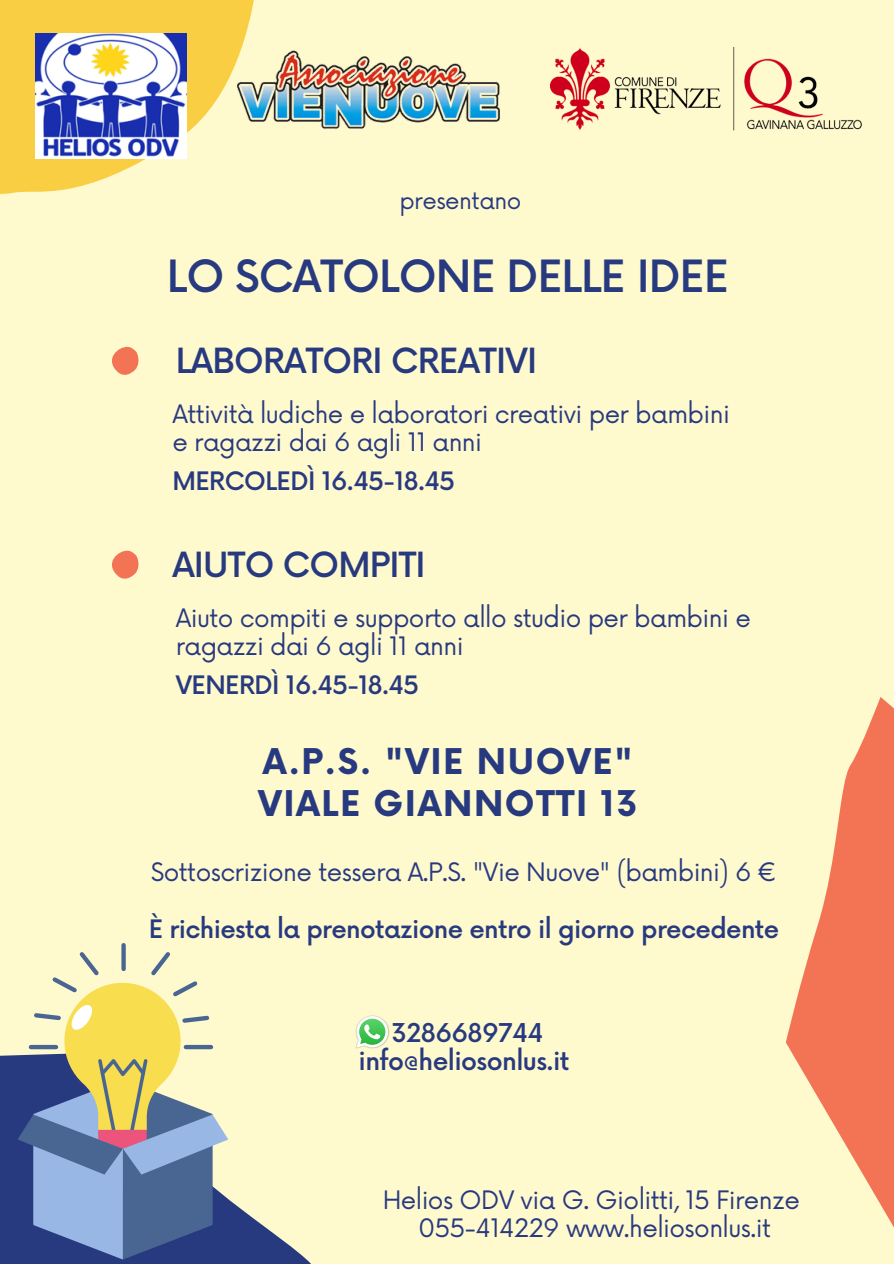
<style>
.page{position:relative;width:894px;height:1264px;background:#fff}
.page>*{position:absolute;margin:0;border:0;box-sizing:border-box;transform-origin:0 0}
.t1{font:500 43.35px "Now";letter-spacing:-.025em;color:#283a7f}
.t2{font:700 34.5px/41.7px "Now";letter-spacing:.045em;color:#283a7f}
.t3{font:500 33.75px "Now";letter-spacing:-.025em;color:#283a7f}
.t4{font:500 25.2px/28.7px "Now";letter-spacing:-.025em;color:#283a7f;text-align:center}
.t5{font:24.75px/28.2px "Now";letter-spacing:-.025em;color:#283a7f}
.t6{font:500 24.75px "Now";letter-spacing:-.025em;color:#283a7f}
.t7{font:23.1px "Now";letter-spacing:-.025em;color:#283a7f}
</style>
<div class="page">
<div style="left:0;top:0;width:893px;height:1263px;background:#fff9ce"></div>
<svg style="left:0;top:943px;width:310px;height:320px"></svg>
<svg style="left:786px;top:697px;width:107px;height:529px;fill:#f37355"></svg>
<svg style="left:0;top:0;width:254px;height:194px;fill:#f9ce42"></svg>
<svg style="left:112px;top:550px;width:27px;height:29px"></svg>
<svg style="left:112px;top:346px;width:27px;height:29px"></svg>
<img style="left:35px;top:33px;width:151px;height:125px">
<div style="left:121px;top:945px;width:5px;height:24px;background:#496592"></div>
<svg style="left:18px;top:948px;width:210px;height:311px"></svg>
<div style="left:186px;top:1044px;width:25px;height:5px;background:#496592"></div>
<div style="left:31px;top:1044px;width:25px;height:5px;background:#496592"></div>
<img style="left:355px;top:1015px;width:35px;height:34px">
<svg style="left:356px;top:1016px;width:32px;height:31px"></svg>
<img style="left:234px;top:47px;width:266px;height:84px">
<img style="left:550px;top:48px;width:311px;height:83px">
<p class="t7" style="left:399px;top:188px;width:123px">presentano</p>
<h1 class="t1" style="left:167px;top:253px;width:563px">LO SCATOLONE DELLE IDEE</h1>
<h3 class="t3" style="left:176px;top:342px;width:363px">LABORATORI CREATIVI</h3>
<p class="t5" style="left:172px;top:401px;width:559px">Attività ludiche e laboratori creativi per bambini e ragazzi dai 6 agli 11 anni</p>
<p class="t6" style="left:172px;top:468px;width:284px">MERCOLEDÌ 16.45-18.45</p>
<h3 class="t3" style="left:172px;top:546px;width:255px">AIUTO COMPITI</h3>
<p class="t5" style="left:176px;top:605px;width:576px">Aiuto compiti e supporto allo studio per bambini e ragazzi dai 6 agli 11 anni</p>
<p class="t6" style="left:176px;top:672px;width:245px">VENERDÌ 16.45-18.45</p>
<h2 class="t2" style="left:258px;top:743px;width:381px">A.P.S. "VIE NUOVE"<br>VIALE GIANNOTTI 13</h2>
<p class="t5" style="left:151px;top:859px;width:627px">Sottoscrizione tessera A.P.S. "Vie Nuove" (bambini) 6 €</p>
<p class="t6" style="left:149px;top:915px;width:631px">È richiesta la prenotazione entro il giorno precedente</p>
<p class="t4" style="left:358px;top:1019px;width:212px">3286689744 info@heliosonlus.it</p>
<p class="t5" style="left:382px;top:1187px;width:418px;text-align:center">Helios ODV via G. Giolitti, 15 Firenze<br>055-414229 www.heliosonlus.it</p>
</div>
